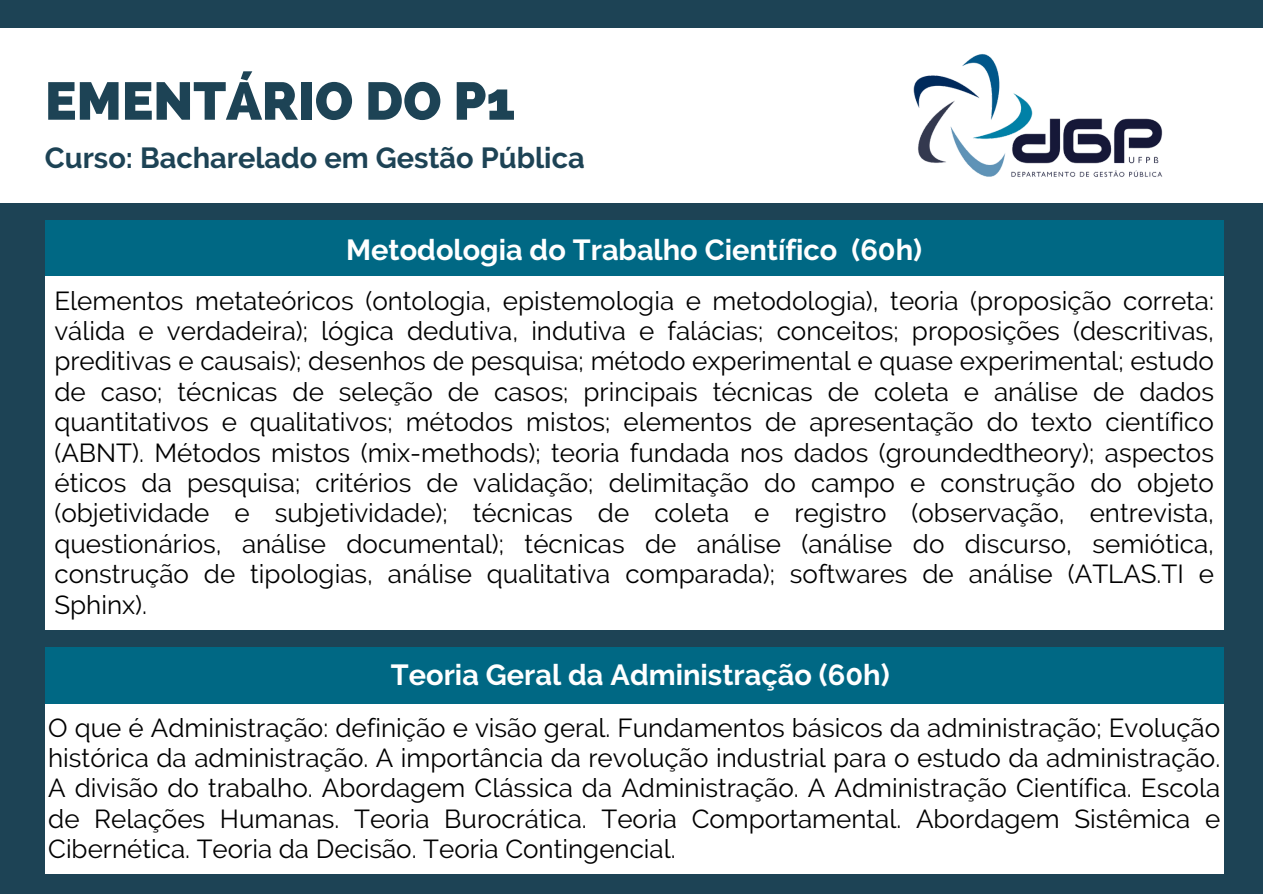
<style>
.page{position:relative;width:1263px;height:894px;background:#fff}
.page>*{position:absolute;margin:0;border:0;box-sizing:border-box;transform-origin:0 0}
.t1{font:800 52.95px "Raleway";color:#1d4355}
.t2{font:700 28.95px "Raleway";color:#fff}
.t3{font:700 28.95px "Raleway";color:#1d4355}
.t4{font:25.95px/30.3px "Raleway";color:#000;text-align:justify}
</style>
<div class="page">
<div style="left:0;top:0;width:1263px;height:893px;background:#1d4355"></div>
<div style="left:0;top:28px;width:1263px;height:175px;background:#fff"></div>
<div style="left:45px;top:220px;width:1178px;height:57px;background:#006884"></div>
<div style="left:45px;top:276px;width:1178px;height:353px;background:#fff"></div>
<div style="left:45px;top:647px;width:1178px;height:56px;background:#006884"></div>
<div style="left:45px;top:703px;width:1178px;height:170px;background:#fff"></div>
<img style="left:913px;top:54px;width:250px;height:123px">
<p class="t1" style="left:45px;top:70px;width:472px">EMENTÁRIO DO P1</p>
<p class="t3" style="left:45px;top:140px;width:541px">Curso: Bacharelado em Gestão Pública</p>
<p class="t2" style="left:346px;top:233px;width:577px">Metodologia do Trabalho Científico (60h)</p>
<p class="t4" style="left:54px;top:285px;width:1161px">Elementos metateóricos (ontologia, epistemologia e metodologia), teoria (proposição correta: válida e verdadeira); lógica dedutiva, indutiva e falácias; conceitos; proposições (descritivas, preditivas e causais); desenhos de pesquisa; método experimental e quase experimental; estudo de caso; técnicas de seleção de casos; principais técnicas de coleta e análise de dados quantitativos e qualitativos; métodos mistos; elementos de apresentação do texto científico (ABNT). Métodos mistos (mix-methods); teoria fundada nos dados (groundedtheory); aspectos éticos da pesquisa; critérios de validação; delimitação do campo e construção do objeto (objetividade e subjetividade); técnicas de coleta e registro (observação, entrevista, questionários, análise documental); técnicas de análise (análise do discurso, semiótica, construção de tipologias, análise qualitativa comparada); softwares de análise (ATLAS.TI e Sphinx).</p>
<p class="t2" style="left:391px;top:657px;width:500px">Teoria Geral da Administração (60h)</p>
<p class="t4" style="left:48px;top:712px;width:1173px">O que é Administração: definição e visão geral. Fundamentos básicos da administração; Evolução histórica da administração. A importância da revolução industrial para o estudo da administração.<br>A divisão do trabalho. Abordagem Clássica da Administração. A Administração Científica. Escola de Relações Humanas. Teoria Burocrática. Teoria Comportamental. Abordagem Sistêmica e Cibernética. Teoria da Decisão. Teoria Contingencial.</p>
</div>
